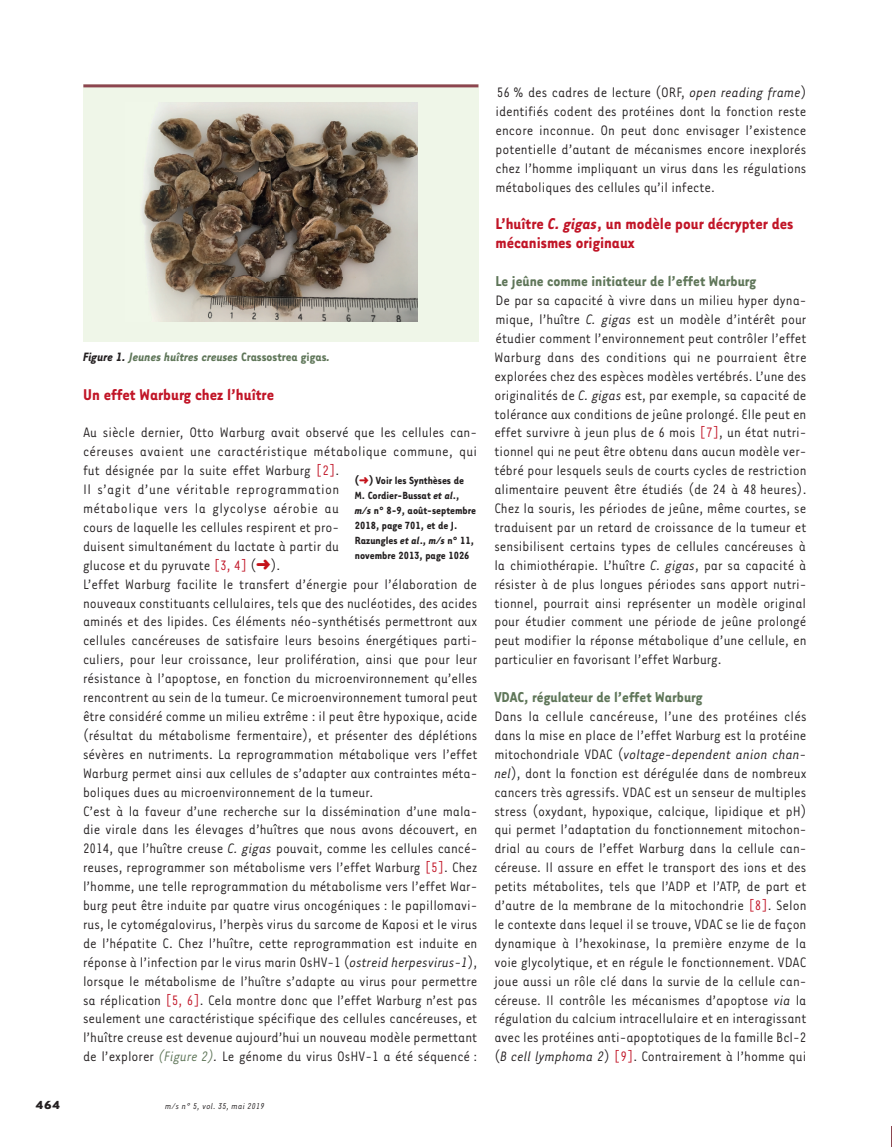
<style>
.page{position:relative;width:892px;height:1147px;background:#fff}
.page>*{position:absolute;margin:0;border:0;box-sizing:border-box;transform-origin:0 0}
.t1{font:700 18px/18.9px "Tarzana Narrow";color:#c11527}
.t2{font:700 16.5px "Tarzana Narrow";color:#5f7659}
.t3{font:15.75px/18.9px "Tarzana Narrow";color:#231f20;text-align:justify}
.t4{font:italic 700 13.95px "Tarzana Narrow";color:#5f7659}
.t5{font:700 13.5px "Tarzana Wide";color:#231f20}
.t6{font:700 12px/15px "Tarzana Narrow";color:#231f20}
.t7{font:italic 9.75px "Tarzana Narrow";letter-spacing:.025em;color:#231f20}
.s1{color:#231f20}
.s2{font-style:normal}
.s3{color:#c11527}
.s4{color:#c4121a}
.s5{font-style:italic}
.s6{font-style:italic;color:#5f7659}
</style>
<div class="page">
<div style="left:83px;top:84px;width:395px;height:258px;background:#eff6e8"></div>
<img style="left:142px;top:103px;width:276px;height:219px">
<hr style="left:83px;top:84px;width:395px;height:3px;background:#8d454f">
<svg style="left:891px;top:1126px;width:1px;height:21px"></svg>
<p class="t4" style="left:83px;top:348px;width:249px"><span class="s1">Figure 1.</span> Jeunes huîtres creuses <span class="s2">Crassostrea gigas</span>.</p>
<p class="t1" style="left:83px;top:384px;width:192px">Un effet Warburg chez l’huître</p>
<p class="t3" style="left:83px;top:422px;width:396px;text-align:left">Au siècle dernier, Otto Warburg avait observé que les cellules can&shy;céreuses avaient une caractéristique métabolique commune, qui fut désignée par la suite effet Warburg <span class="s3">[2]</span>.<br>Il s’agit d’une véritable reprogrammation<br>métabolique vers la glycolyse aérobie au<br>cours de laquelle les cellules respirent et pro-<br>duisent simultanément du lactate à partir du<br>glucose et du pyruvate <span class="s3">[3, 4]</span> (<span class="s4">➜</span>).<br>L’effet Warburg facilite le transfert d’énergie pour l’élaboration de nouveaux constituants cellulaires, tels que des nucléotides, des acides aminés et des lipides. Ces éléments néo-synthétisés permettront aux cellules cancéreuses de satisfaire leurs besoins énergétiques parti&shy;culiers, pour leur croissance, leur prolifération, ainsi que pour leur résistance à l’apoptose, en fonction du microenvironnement qu’elles rencontrent au sein de la tumeur. Ce microenvironnement tumoral peut être considéré comme un milieu extrême : il peut être hypoxique, acide (résultat du métabolisme fermentaire), et présenter des déplétions sévères en nutriments. La reprogrammation métabolique vers l’effet Warburg permet ainsi aux cellules de s’adapter aux contraintes méta&shy;boliques dues au microenvironnement de la tumeur.<br>C’est à la faveur d’une recherche sur la dissémination d’une mala&shy;die virale dans les élevages d’huîtres que nous avons découvert, en 2014, que l’huître creuse <span class="s5">C. gigas</span> pouvait, comme les cellules cancé&shy;reuses, reprogrammer son métabolisme vers l’effet Warburg <span class="s3">[5]</span>. Chez l’homme, une telle reprogrammation du métabolisme vers l’effet War&shy;burg peut être induite par quatre virus oncogéniques : le papillomavi&shy;rus, le cytomégalovirus, l’herpès virus du sarcome de Kaposi et le virus de l’hépatite C. Chez l’huître, cette reprogrammation est induite en réponse à l’infection par le virus marin OsHV-1 (<span class="s5">ostreid herpesvirus-1</span>), lorsque le métabolisme de l’huître s’adapte au virus pour permettre sa réplication <span class="s3">[5, 6]</span>. Cela montre donc que l’effet Warburg n’est pas seulement une caractéristique spécifique des cellules cancéreuses, et l’huître creuse est devenue aujourd’hui un nouveau modèle permettant de l’explorer <span class="s6">(Figure 2)</span><span class="s5">.</span> Le génome du virus OsHV-1 a été séquencé :</p>
<p class="t6" style="left:355px;top:472px;width:123px">(<span class="s4">➜</span>) Voir les Synthèses de<br>M. Cordier-Bussat <span class="s5">et al</span>., <span class="s5">m/s</span> n° 8-9, août-septembre<br>2018, page 701, et de J.<br>Razungles <span class="s5">et al</span>., <span class="s5">m/s</span> n° 11, novembre 2013, page 1026</p>
<p class="t5" style="left:36px;top:1096px;width:26px">464</p>
<p class="t7" style="left:165px;top:1099px;width:101px">m/s n° 5, vol. 35, mai 2019</p>
<p class="t3" style="left:495px;top:82px;width:312px">56 % des cadres de lecture (ORF, <span class="s5">open reading frame</span>) identifiés codent des protéines dont la fonction reste encore inconnue. On peut donc envisager l’existence potentielle d’autant de mécanismes encore inexplorés chez l’homme impliquant un virus dans les régulations métaboliques des cellules qu’il infecte.</p>
<p class="t1" style="left:495px;top:214px;width:299px">L’huître <span class="s5">C. gigas</span>, un modèle pour décrypter des mécanismes originaux</p>
<p class="t2" style="left:495px;top:271px;width:262px">Le jeûne comme initiateur de l’effet Warburg</p>
<p class="t3" style="left:494px;top:290px;width:314px">De par sa capacité à vivre dans un milieu hyper dyna&shy;mique, l’huître <span class="s5">C. gigas</span> est un modèle d’intérêt pour étudier comment l’environnement peut contrôler l’effet Warburg dans des conditions qui ne pourraient être explorées chez des espèces modèles vertébrés. L’une des originalités de <span class="s5">C. gigas</span> est, par exemple, sa capacité de tolérance aux conditions de jeûne prolongé. Elle peut en effet survivre à jeun plus de 6 mois <span class="s3">[7]</span>, un état nutri&shy;tionnel qui ne peut être obtenu dans aucun modèle ver&shy;tébré pour lesquels seuls de courts cycles de restriction alimentaire peuvent être étudiés (de 24 à 48 heures).<br>Chez la souris, les périodes de jeûne, même courtes, se traduisent par un retard de croissance de la tumeur et sensibilisent certains types de cellules cancéreuses à la chimiothérapie. L’huître <span class="s5">C. gigas</span>, par sa capacité à résister à de plus longues périodes sans apport nutri&shy;tionnel, pourrait ainsi représenter un modèle original pour étudier comment une période de jeûne prolongé peut modifier la réponse métabolique d’une cellule, en particulier en favorisant l’effet Warburg.</p>
<p class="t2" style="left:494px;top:687px;width:210px">VDAC, régulateur de l’effet Warburg</p>
<p class="t3" style="left:494px;top:706px;width:314px">Dans la cellule cancéreuse, l’une des protéines clés dans la mise en place de l’effet Warburg est la protéine mitochondriale VDAC (<span class="s5">voltage-dependent anion chan&shy;nel</span>), dont la fonction est dérégulée dans de nombreux cancers très agressifs. VDAC est un senseur de multiples stress (oxydant, hypoxique, calcique, lipidique et pH) qui permet l’adaptation du fonctionnement mitochon&shy;drial au cours de l’effet Warburg dans la cellule can&shy;céreuse. Il assure en effet le transport des ions et des petits métabolites, tels que l’ADP et l’ATP, de part et d’autre de la membrane de la mitochondrie <span class="s3">[8]</span>. Selon le contexte dans lequel il se trouve, VDAC se lie de façon dynamique à l’hexokinase, la première enzyme de la voie glycolytique, et en régule le fonctionnement. VDAC joue aussi un rôle clé dans la survie de la cellule can&shy;céreuse. Il contrôle les mécanismes d’apoptose <span class="s5">via</span> la régulation du calcium intracellulaire et en interagissant avec les protéines anti-apoptotiques de la famille Bcl-2 (<span class="s5">B cell lymphoma 2</span>) <span class="s3">[9]</span>. Contrairement à l’homme qui</p>
</div>
